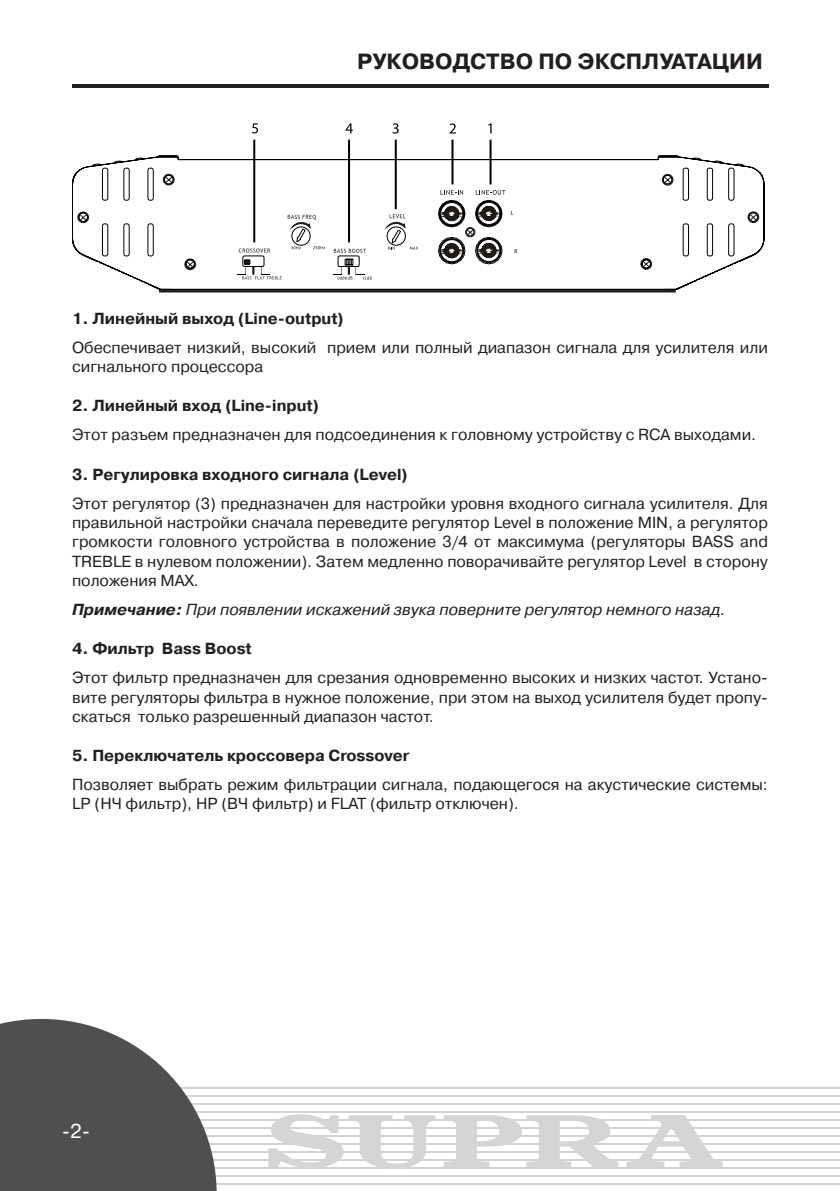
<style>
.page{position:relative;width:840px;height:1191px;background:#fff}
.page>*{position:absolute;margin:0;border:0;box-sizing:border-box;transform-origin:0 0}
.t1{font:700 22px "Pragmatica C";color:#231f20}
.t2{font:20px "Pragmatica C";color:#fff}
.Text{font:16px/19.2px "Pragmatica C";color:#231f20}
.Text-2{font:700 16px "Pragmatica C";color:#231f20}
.Text-3{font:italic 16px "Pragmatica C";color:#231f20}
.s1{font-weight:700}
</style>
<div class="page">
<hr style="left:0;top:1190px;width:839px;height:1px;background:#d1d2d4">
<hr style="left:0;top:1182px;width:839px;height:2px;background:#d1d2d4">
<hr style="left:0;top:1174px;width:839px;height:2px;background:#d1d2d4">
<hr style="left:0;top:1166px;width:839px;height:2px;background:#d1d2d4">
<hr style="left:0;top:1158px;width:839px;height:2px;background:#d1d2d4">
<hr style="left:0;top:1150px;width:839px;height:2px;background:#d1d2d4">
<hr style="left:0;top:1142px;width:839px;height:2px;background:#d1d2d4">
<hr style="left:0;top:1134px;width:839px;height:2px;background:#d1d2d4">
<hr style="left:0;top:1126px;width:839px;height:2px;background:#d1d2d4">
<hr style="left:0;top:1119px;width:839px;height:2px;background:#d1d2d4">
<hr style="left:0;top:1111px;width:839px;height:2px;background:#d1d2d4">
<hr style="left:0;top:1103px;width:839px;height:2px;background:#d1d2d4">
<hr style="left:0;top:1095px;width:839px;height:2px;background:#d1d2d4">
<hr style="left:0;top:1087px;width:839px;height:2px;background:#d1d2d4">
<svg style="left:0;top:1019px;width:216px;height:172px"></svg>
<svg style="left:268px;top:1114px;width:454px;height:53px"></svg>
<svg style="left:72px;top:154px;width:692px;height:136px"></svg>
<svg style="left:77px;top:211px;width:12px;height:12px"></svg>
<svg style="left:746px;top:211px;width:13px;height:12px"></svg>
<div style="left:159px;top:290px;width:516px;height:2px;border:1px solid #1f1a17"></div>
<svg style="left:252px;top:123px;width:6px;height:10px"></svg>
<svg style="left:488px;top:123px;width:3px;height:10px"></svg>
<svg style="left:449px;top:123px;width:6px;height:10px"></svg>
<svg style="left:392px;top:123px;width:6px;height:11px"></svg>
<svg style="left:345px;top:123px;width:7px;height:10px"></svg>
<hr style="left:253px;top:140px;width:2px;height:102px;background:#000">
<hr style="left:348px;top:140px;width:2px;height:102px;background:#000">
<hr style="left:394px;top:140px;width:2px;height:69px;background:#000">
<hr style="left:451px;top:140px;width:2px;height:44px;background:#000">
<hr style="left:489px;top:140px;width:2px;height:44px;background:#000">
<hr style="left:72px;top:84px;width:696px;height:3px;background:#231f20">
<p class="t1" style="left:357px;top:49px;width:407px">РУКОВОДСТВО ПО ЭКСПЛУАТАЦИИ</p>
<p class="Text-2" style="left:72px;top:309px;width:273px">1. Линейный выход (Line-output)</p>
<p class="Text" style="left:72px;top:338px;width:697px">Обеспечивает низкий, высокий прием или полный диапазон сигнала для усилителя или сигнального процессора</p>
<p class="Text-2" style="left:72px;top:397px;width:248px">2. Линейный вход (Line-input)</p>
<p class="Text" style="left:72px;top:425px;width:685px">Этот разъем предназначен для подсоединения к головному устройству с RCA выходами.</p>
<p class="Text-2" style="left:72px;top:465px;width:337px">3. Регулировка входного сигнала (Level)</p>
<p class="Text" style="left:72px;top:494px;width:697px;text-align:justify">Этот регулятор (3) предназначен для настройки уровня входного сигнала усилителя. Для правильной настройки сначала переведите регулятор Level в положение MIN, а регулятор громкости головного устройства в положение 3/4 от максимума (регуляторы BASS and TREBLE в нулевом положении). Затем медленно поворачивайте регулятор Level в сторону положения MAX.</p>
<p class="Text-3" style="left:72px;top:600px;width:654px"><span class="s1">Примечание:</span> При появлении искажений звука поверните регулятор немного назад.</p>
<p class="Text-2" style="left:72px;top:640px;width:181px">4. Фильтр Bass Boost</p>
<p class="Text" style="left:72px;top:668px;width:697px;text-align:justify">Этот фильтр предназначен для срезания одновременно высоких и низких частот. Устано&shy;вите регуляторы фильтра в нужное положение, при этом на выход усилителя будет пропу&shy;скаться только разрешенный диапазон частот.</p>
<p class="Text-2" style="left:72px;top:746px;width:339px">5. Переключатель кроссовера Crossover</p>
<p class="Text" style="left:72px;top:775px;width:697px">Позволяет выбрать режим фильтрации сигнала, подающегося на акустические системы:<br>LP (НЧ фильтр), HP (ВЧ фильтр) и FLAT (фильтр отключен).</p>
<p class="t2" style="left:62px;top:1119px;width:30px">-2-</p>
</div>
